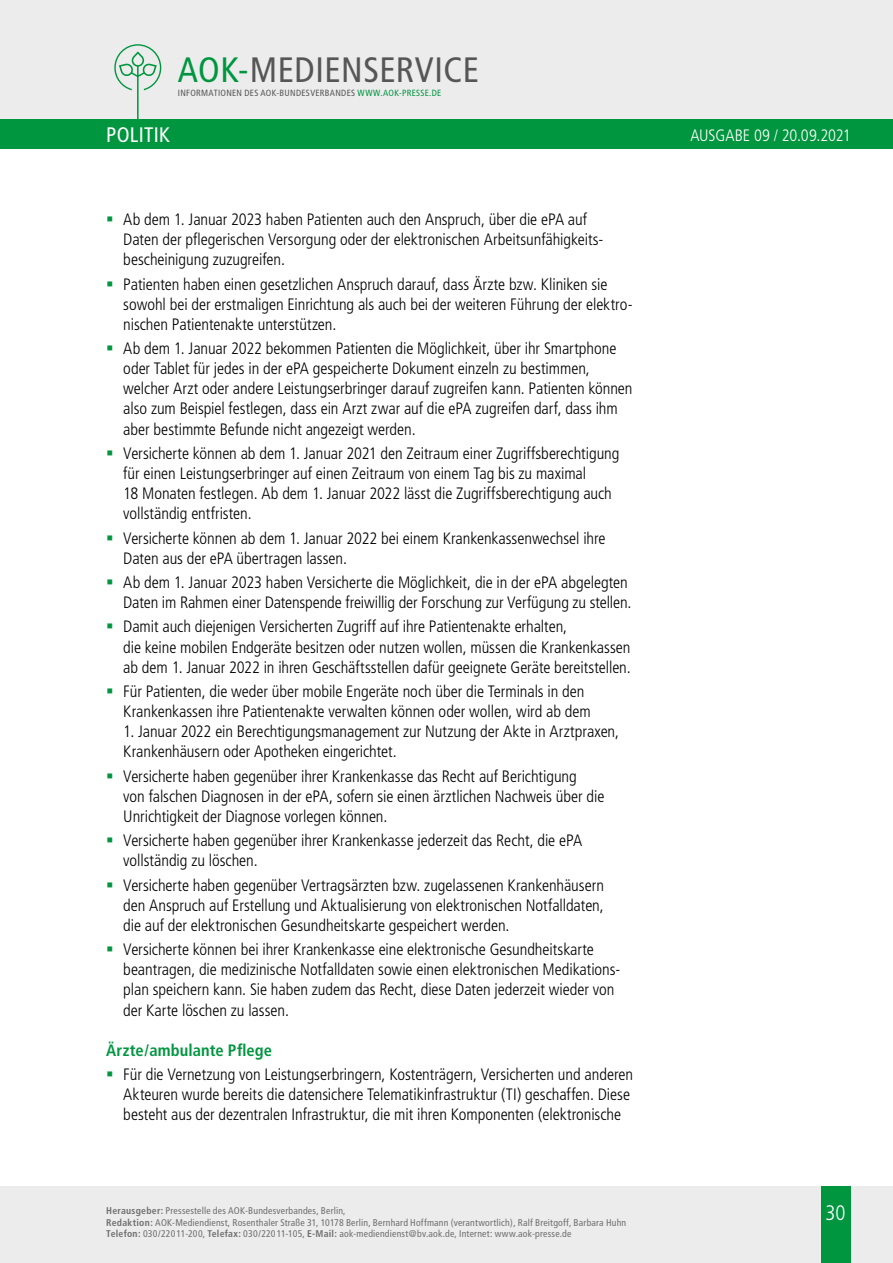
<style>
.page{position:relative;width:893px;height:1263px;background:#fff}
.page>*{position:absolute;margin:0;border:0;box-sizing:border-box;transform-origin:0 0}
.t1{font:condensed 35.25px "Frutiger";letter-spacing:.015em;color:#565656}
.t2{font:condensed 21px "Frutiger";letter-spacing:.015em;color:#fff}
.t3{font:300 condensed 21px "Frutiger";color:#fff}
.t4{font:300 condensed 16.5px/20.1px "Frutiger";letter-spacing:-.005em;color:#000}
.t5{font:700 condensed 16.5px "Frutiger";letter-spacing:.005em;color:#00963f}
.t6{font:300 condensed 16.5px "Frutiger";letter-spacing:-.01em;color:#fff}
.t7{font:condensed 9.75px/11.7px "Frutiger";letter-spacing:.02em;color:#6f6f6e}
.t8{font:condensed 9px "Frutiger";letter-spacing:.035em;color:#565656}
.s1{color:#00963f}
.s2{font-weight:700}
</style>
<div class="page">
<div style="left:0;top:1186px;width:893px;height:77px;background:#ececed"></div>
<div style="left:821px;top:1186px;width:29px;height:77px;background:#00963f"></div>
<div style="left:0;top:0;width:893px;height:121px;background:#ececed"></div>
<svg style="left:114px;top:44px;width:47px;height:75px"></svg>
<div style="left:0;top:119px;width:893px;height:30px;background:#00963f"></div>
<h1 class="t1" style="left:178px;top:49px;width:303px"><span class="s1">AOK-</span>MEDIENSERVICE</h1>
<p class="t8" style="left:178px;top:87px;width:265px">INFORMATIONEN DES AOK-BUNDESVERBANDES <span class="s1">WWW.AOK-PRESSE.DE</span></p>
<p class="t2" style="left:106px;top:123px;width:65px">POLITIK</p>
<p class="t6" style="left:690px;top:125px;width:162px">AUSGABE 09 / 20.09.2021</p>
<p class="t4" style="left:123px;top:209px;width:480px">Ab dem 1. Januar 2023 haben Patienten auch den Anspruch, über die ePA auf<br>Daten der pflegerischen Versorgung oder der elektronischen Arbeitsunfähigkeits&shy;bescheinigung zuzugreifen.</p>
<p class="t4" style="left:123px;top:274px;width:511px">Patienten haben einen gesetzlichen Anspruch darauf, dass Ärzte bzw. Kliniken sie sowohl bei der erstmaligen Einrichtung als auch bei der weiteren Führung der elektro&shy;nischen Patientenakte unterstützen.</p>
<p class="t4" style="left:123px;top:339px;width:511px">Ab dem 1. Januar 2022 bekommen Patienten die Möglichkeit, über ihr Smartphone oder Tablet für jedes in der ePA gespeicherte Dokument einzeln zu bestimmen, welcher Arzt oder andere Leistungserbringer darauf zugreifen kann. Patienten können also zum Beispiel festlegen, dass ein Arzt zwar auf die ePA zugreifen darf, dass ihm aber bestimmte Befunde nicht angezeigt werden.</p>
<p class="t4" style="left:123px;top:443px;width:498px">Versicherte können ab dem 1. Januar 2021 den Zeitraum einer Zugriffsberechtigung für einen Leistungserbringer auf einen Zeitraum von einem Tag bis zu maximal<br>18 Monaten festlegen. Ab dem 1. Januar 2022 lässt die Zugriffsberechtigung auch vollständig entfristen.</p>
<p class="t4" style="left:123px;top:528px;width:484px">Versicherte können ab dem 1. Januar 2022 bei einem Krankenkassenwechsel ihre<br>Daten aus der ePA übertragen lassen.</p>
<p class="t4" style="left:123px;top:572px;width:510px">Ab dem 1. Januar 2023 haben Versicherte die Möglichkeit, die in der ePA abgelegten<br>Daten im Rahmen einer Datenspende freiwillig der Forschung zur Verfügung zu stellen.</p>
<p class="t4" style="left:123px;top:617px;width:509px">Damit auch diejenigen Versicherten Zugriff auf ihre Patientenakte erhalten,<br>die keine mobilen Endgeräte besitzen oder nutzen wollen, müssen die Krankenkassen ab dem 1. Januar 2022 in ihren Geschäftsstellen dafür geeignete Geräte bereitstellen.</p>
<p class="t4" style="left:123px;top:681px;width:469px">Für Patienten, die weder über mobile Engeräte noch über die Terminals in den<br>Krankenkassen ihre Patientenakte verwalten können oder wollen, wird ab dem</p>
<p class="t4" style="left:123px;top:722px;width:497px">1. Januar 2022 ein Berechtigungsmanagement zur Nutzung der Akte in Arztpraxen,<br>Krankenhäusern oder Apotheken eingerichtet.</p>
<p class="t4" style="left:123px;top:766px;width:483px">Versicherte haben gegenüber ihrer Krankenkasse das Recht auf Berichtigung<br>von falschen Diagnosen in der ePA, sofern sie einen ärztlichen Nachweis über die<br>Unrichtigkeit der Diagnose vorlegen können.</p>
<p class="t4" style="left:123px;top:831px;width:460px">Versicherte haben gegenüber ihrer Krankenkasse jederzeit das Recht, die ePA vollständig zu löschen.</p>
<p class="t4" style="left:123px;top:875px;width:482px;text-align:justify">Versicherte haben gegenüber Vertragsärzten bzw. zugelassenen Krankenhäusern den Anspruch auf Erstellung und Aktualisierung von elektronischen Notfalldaten, die auf der elektronischen Gesundheitskarte gespeichert werden.</p>
<p class="t4" style="left:123px;top:940px;width:498px">Versicherte können bei ihrer Krankenkasse eine elektronische Gesundheitskarte beantragen, die medizinische Notfalldaten sowie einen elektronischen Medikations&shy;plan speichern kann. Sie haben zudem das Recht, diese Daten jederzeit wieder von der Karte löschen zu lassen.</p>
<p class="t5" style="left:106px;top:1040px;width:167px">Ärzte/ambulante Pflege</p>
<p class="t4" style="left:123px;top:1064px;width:511px">Für die Vernetzung von Leistungserbringern, Kostenträgern, Versicherten und anderen<br>Akteuren wurde bereits die datensichere Telematikinfrastruktur (TI) geschaffen. Diese besteht aus der dezentralen Infrastruktur, die mit ihren Komponenten (elektronische</p>
<p class="t7" style="left:106px;top:1205px;width:521px"><span class="s2">Herausgeber:</span> Pressestelle des AOK-Bundesverbandes, Berlin,<br><span class="s2">Redaktion:</span> AOK-Mediendienst, Rosenthaler Straße 31, 10178 Berlin, Bernhard Hoffmann (verantwortlich), Ralf Breitgoff, Barbara Huhn<br><span class="s2">Telefon:</span> 030/22011-200, <span class="s2">Telefax:</span> 030/22011-105, <span class="s2">E-Mail:</span> aok-mediendienst@bv.aok.de, Internet: www.aok-presse.de</p>
<p class="t3" style="left:826px;top:1201px;width:21px">30</p>
</div>
